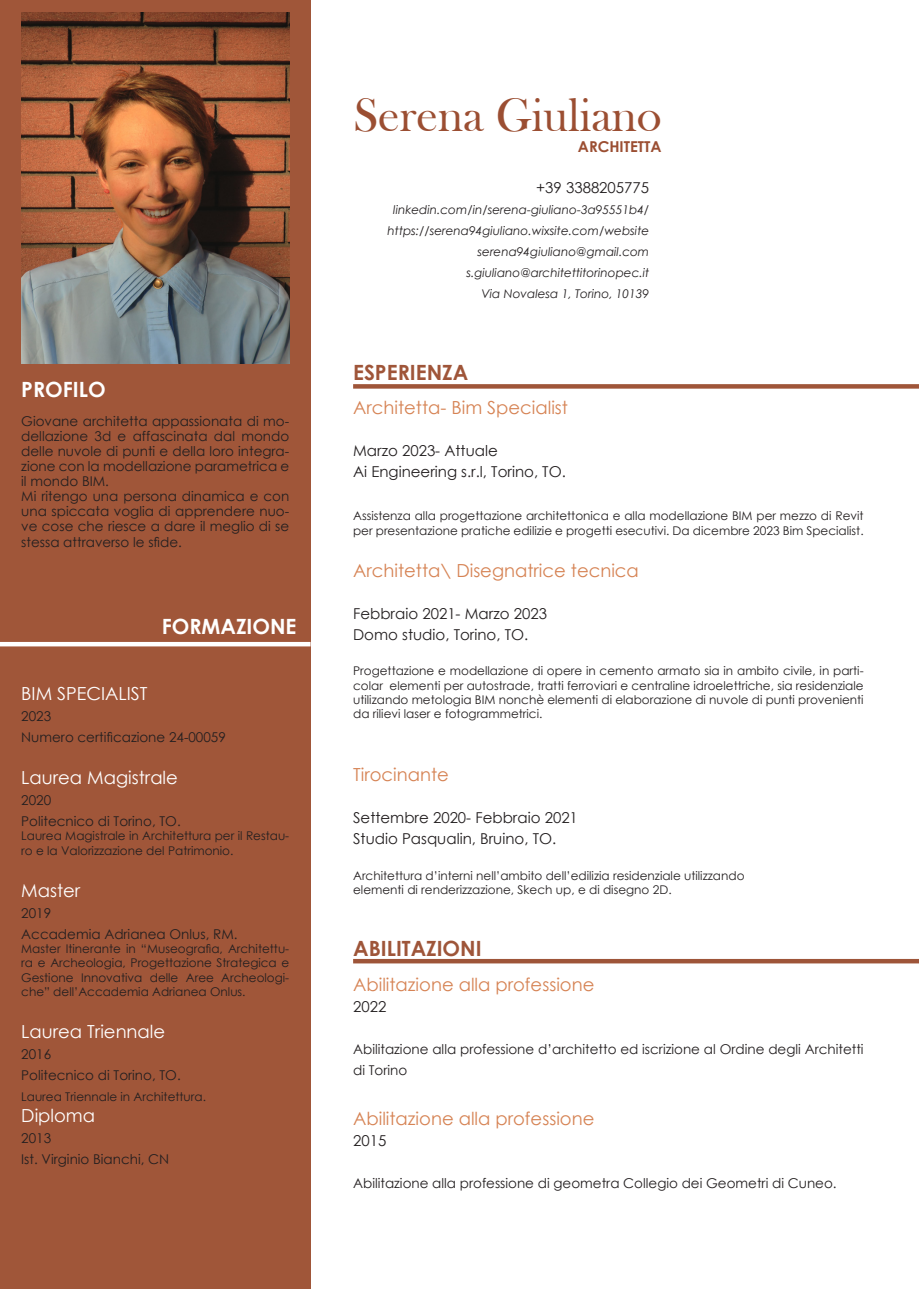
<style>
.page{position:relative;width:919px;height:1289px;background:#fff}
.page>*{position:absolute;margin:0;border:0;box-sizing:border-box;transform-origin:0 0}
.t1{font:48px "Bask Old Face";color:#9b4e32}
.t2{font:700 21px "Century Gothic";color:#fff}
.t3{font:700 21px "Century Gothic";color:#9e5539}
.t4{font:700 21px "Century Gothic";color:#9f5539}
.t5{font:18px "Century Gothic";color:#d68354}
.t6{font:18px "Century Gothic";color:#fff}
.t7{font:15px/21px "Century Gothic";color:#231f20}
.t8{font:700 15px "Century Gothic";color:#9b4e32}
.t9{font:13.5px/15.1px "Century Gothic";color:#231f20}
.t10{font:12px/14.4px "Century Gothic";color:#231f20}
.t11{font:italic 12px/21px "Century Gothic";color:#231f20;text-align:right}
</style>
<div class="page">
<div style="left:0;top:0;width:310px;height:1288px;background:#a05639"></div>
<svg style="left:353px;top:384px;width:565px;height:4px;background:#a25b3f"></svg>
<div style="left:353px;top:958px;width:565px;height:5px;background:#9e5539"></div>
<hr style="left:0;top:642px;width:310px;height:4px;background:#fff">
<img style="left:21px;top:13px;width:268px;height:351px">
<h2 class="t2" style="left:21px;top:373px;width:86px">PROFILO</h2>
<p class="t9" style="left:21px;top:413px;width:269px">Giovane architetta appassionata di mo&shy;dellazione 3d e affascinata dal mondo delle nuvole di punti e della loro integra&shy;zione con la modellazione parametrica e il mondo BIM.<br>Mi ritengo una persona dinamica e con una spiccata voglia di apprendere nuo&shy;ve cose che riesce a dare il meglio di se stessa attraverso le sfide.</p>
<h2 class="t2" style="left:162px;top:610px;width:136px">FORMAZIONE</h2>
<h3 class="t6" style="left:21px;top:680px;width:128px">BIM SPECIALIST</h3>
<p class="t9" style="left:21px;top:705px;width:206px;line-height:21px">2023<br>Numero certificazione 24-00059</p>
<h3 class="t6" style="left:21px;top:764px;width:158px">Laurea Magistrale</h3>
<p class="t9" style="left:21px;top:789px;width:161px;line-height:21px">2020<br>Politecnico di Torino, TO.</p>
<p class="t10" style="left:21px;top:828px;width:269px">Laurea Magistrale in Architettura per il Restau&shy;ro e la Valorizzazione del Patrimonio.</p>
<h3 class="t6" style="left:21px;top:877px;width:61px">Master</h3>
<p class="t9" style="left:21px;top:902px;width:218px;line-height:21px">2019<br>Accademia Adrianea Onlus, RM.</p>
<p class="t10" style="left:21px;top:941px;width:269px;text-align:justify">Master Itinerante in “Museografia, Architettu&shy;ra e Archeologia, Progettazione Strategica e Gestione Innovativa delle Aree Archeologi&shy;che” dell’Accademia Adrianea Onlus.</p>
<h3 class="t6" style="left:21px;top:1019px;width:145px">Laurea Triennale</h3>
<p class="t9" style="left:21px;top:1043px;width:161px;line-height:21px">2016<br>Politecnico di Torino, TO.</p>
<p class="t10" style="left:21px;top:1089px;width:186px">Laurea Triennale in Architettura.</p>
<h3 class="t6" style="left:21px;top:1103px;width:75px">Diploma</h3>
<p class="t9" style="left:21px;top:1127px;width:149px;line-height:21px">2013<br>Ist. Virginio Bianchi, CN</p>
<h1 class="t1" style="left:353px;top:89px;width:310px">Serena Giuliano</h1>
<p class="t8" style="left:578px;top:135px;width:85px">ARCHITETTA</p>
<p class="t7" style="left:536px;top:177px;width:114px">+39 3388205775</p>
<p class="t11" style="left:387px;top:199px;width:263px">linkedin.com/in/serena-giuliano-3a95551b4/ https://serena94giuliano.wixsite.com/website serena94giuliano@gmail.com s.giuliano@architettitorinopec.it<br>Via Novalesa 1, Torino, 10139</p>
<h2 class="t4" style="left:353px;top:356px;width:117px">ESPERIENZA</h2>
<h3 class="t5" style="left:353px;top:395px;width:216px">Architetta- Bim Specialist</h3>
<p class="t7" style="left:353px;top:440px;width:214px">Marzo 2023- Attuale<br>Ai Engineering s.r.l, Torino, TO.</p>
<p class="t10" style="left:353px;top:508px;width:512px">Assistenza alla progettazione architettonica e alla modellazione BIM per mezzo di Revit per presentazione pratiche edilizie e progetti esecutivi. Da dicembre 2023 Bim Specialist.</p>
<h3 class="t5" style="left:353px;top:557px;width:287px">Architetta\ Disegnatrice tecnica</h3>
<p class="t7" style="left:353px;top:602px;width:195px">Febbraio 2021- Marzo 2023<br>Domo studio, Torino, TO.</p>
<p class="t10" style="left:353px;top:663px;width:512px;text-align:justify">Progettazione e modellazione di opere in cemento armato sia in ambito civile, in parti&shy;colar elementi per autostrade, tratti ferroviari e centraline idroelettriche, sia residenziale utilizando metologia BIM nonchè elementi di elaborazione di nuvole di punti provenienti da rilievi laser e fotogrammetrici.</p>
<h3 class="t5" style="left:353px;top:762px;width:97px">Tirocinante</h3>
<p class="t7" style="left:353px;top:807px;width:226px">Settembre 2020- Febbraio 2021<br>Studio Pasqualin, Bruino, TO.</p>
<p class="t10" style="left:353px;top:868px;width:393px">Architettura d’interni nell’ambito dell’edilizia residenziale utilizzando elementi di renderizzazione, Skech up, e di disegno 2D.</p>
<h2 class="t3" style="left:353px;top:932px;width:130px">ABILITAZIONI</h2>
<h3 class="t5" style="left:353px;top:972px;width:243px">Abilitazione alla professione</h3>
<p class="t7" style="left:353px;top:996px;width:35px">2022</p>
<p class="t9" style="left:353px;top:1038px;width:512px;line-height:21px">Abilitazione alla professione d’architetto ed iscrizione al Ordine degli Architetti di Torino</p>
<h3 class="t5" style="left:353px;top:1105px;width:243px">Abilitazione alla professione</h3>
<p class="t7" style="left:353px;top:1129px;width:35px">2015</p>
<p class="t9" style="left:353px;top:1175px;width:485px">Abilitazione alla professione di geometra Collegio dei Geometri di Cuneo.</p>
</div>
